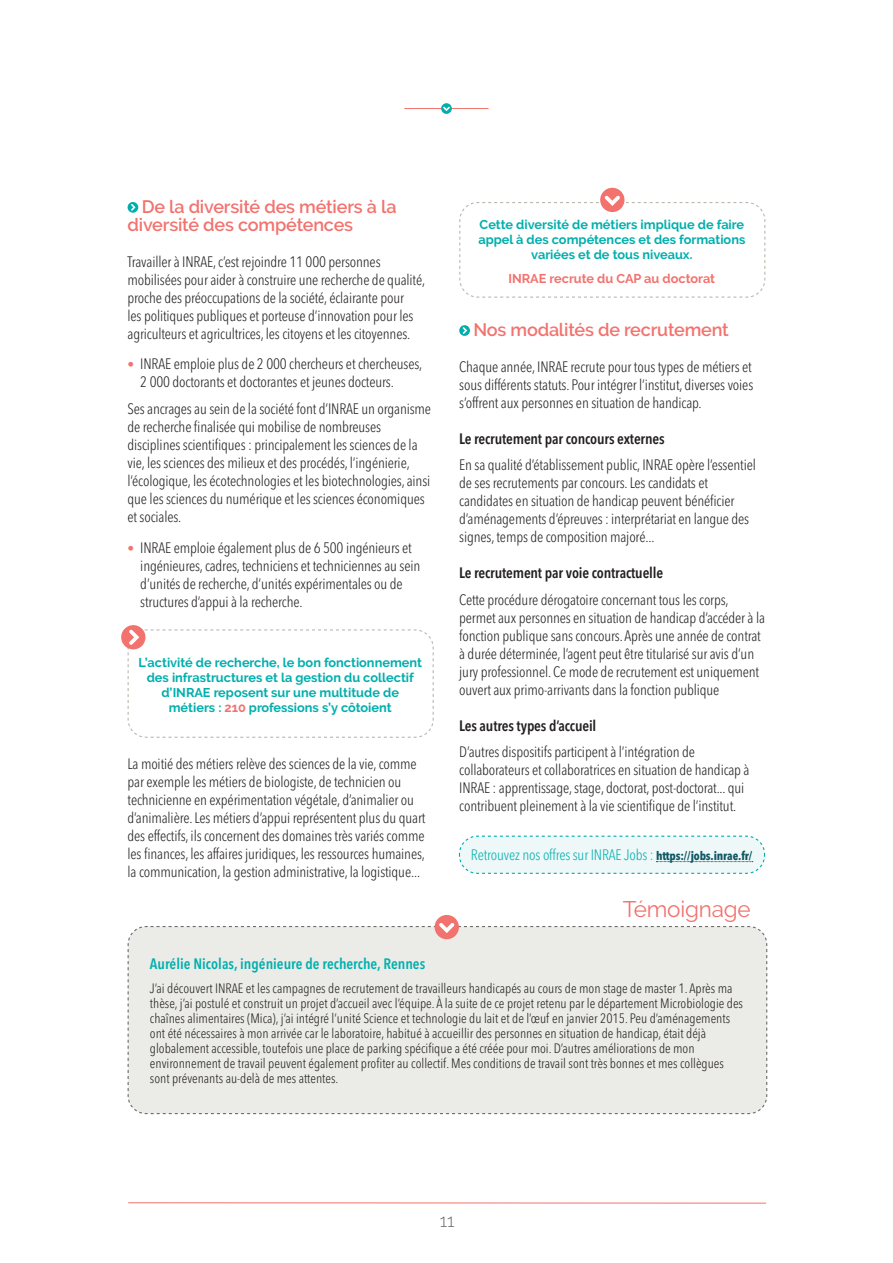
<style>
.page{position:relative;width:893px;height:1263px;background:#fff}
.page>*{position:absolute;margin:0;border:0;box-sizing:border-box;transform-origin:0 0}
.t1{font:22.5px "Raleway";letter-spacing:-.01em;color:#f2726e}
.t2{font:600 18px/18px "Raleway";letter-spacing:-.01em;color:#f2726e}
.t3{font:300 18px "Raleway";color:#6c6d67}
.t4{font:300 condensed 15px/18px "Avenir Next LT Pro";letter-spacing:-.01em;color:#231f20}
.t5{font:600 condensed 15px "Avenir Next LT Pro";letter-spacing:-.01em;color:#231f20}
.t6{font:300 condensed 15px "Avenir Next LT Pro";letter-spacing:-.01em;color:#00afad}
.t7{font:600 condensed 15px "Avenir Next LT Pro";color:#00afad}
.t8{font:300 condensed 13.5px/15px "Avenir Next LT Pro";color:#231f20}
.t9{font:700 12.75px/15px "Raleway";color:#00afad;text-align:center}
.t10{font:700 12.75px "Raleway";color:#f2726e}
.s1{font-size:13.5px;color:#f2726e}
.s2{color:#f2726e}
.s3{font-weight:700;font-size:12px;color:#0f5664}
</style>
<div class="page">
<hr style="left:128px;top:1202px;width:638px;height:1px;background:#f2726e">
<hr style="left:404px;top:108px;width:85px;height:1px;background:#f2726e">
<svg style="left:441px;top:103px;width:11px;height:11px"></svg>
<svg style="left:443px;top:107px;width:7px;height:4px"></svg>
<div style="left:128px;top:202px;width:10px;height:11px;background:#00afad;border-radius:50%"></div>
<svg style="left:131px;top:204px;width:5px;height:7px"></svg>
<svg style="left:459px;top:325px;width:11px;height:11px"></svg>
<svg style="left:463px;top:327px;width:4px;height:7px"></svg>
<div style="left:121px;top:625px;width:24px;height:24px;background:#f2726e;border-radius:50%"></div>
<svg style="left:127px;top:629px;width:307px;height:109px"></svg>
<div style="left:127px;top:926px;width:641px;height:189px;background:#ebebe8"></div>
<div style="left:435px;top:915px;width:24px;height:24px;background:#f2726e;border-radius:50%"></div>
<svg style="left:149px;top:923px;width:595px;height:10px"></svg>
<div style="left:600px;top:188px;width:24px;height:24px;background:#f2726e;border-radius:50%"></div>
<svg style="left:459px;top:196px;width:307px;height:102px"></svg>
<svg style="left:458px;top:835px;width:308px;height:39px"></svg>
<p class="t2" style="left:128px;top:197px;width:270px;text-indent:14px">De la diversité des métiers à la diversité des compétences</p>
<p class="t4" style="left:128px;top:252px;width:299px">Travailler à INRAE, c’est rejoindre 11 000 personnes mobilisées pour aider à construire une recherche de qualité, proche des préoccupations de la société, éclairante pour<br>les politiques publiques et porteuse d’innovation pour les agriculteurs et agricultrices, les citoyens et les citoyennes.</p>
<p class="t4" style="left:140px;top:355px;width:283px;text-indent:-13px"><span class="s1">•</span> INRAE emploie plus de 2 000 chercheurs et chercheuses,<br>2 000 doctorants et doctorantes et jeunes docteurs.</p>
<p class="t4" style="left:128px;top:400px;width:305px">Ses ancrages au sein de la société font d’INRAE un organisme de recherche finalisée qui mobilise de nombreuses disciplines scientifiques : principalement les sciences de la vie, les sciences des milieux et des procédés, l’ingénierie, l’écologique, les écotechnologies et les biotechnologies, ainsi que les sciences du numérique et les sciences économiques et sociales.</p>
<p class="t4" style="left:140px;top:538px;width:281px;text-indent:-13px"><span class="s1">•</span> INRAE emploie également plus de 6 500 ingénieurs et ingénieures, cadres, techniciens et techniciennes au sein d’unités de recherche, d’unités expérimentales ou de structures d’appui à la recherche.</p>
<p class="t9" style="left:138px;top:655px;width:285px">L’activité de recherche, le bon fonctionnement des infrastructures et la gestion du collectif d’INRAE reposent sur une multitude de métiers : <span class="s2">210</span> professions s’y côtoient</p>
<p class="t4" style="left:128px;top:754px;width:299px">La moitié des métiers relève des sciences de la vie, comme par exemple les métiers de biologiste, de technicien ou technicienne en expérimentation végétale, d’animalier ou d’animalière. Les métiers d’appui représentent plus du quart des effectifs, ils concernent des domaines très variés comme les finances, les affaires juridiques, les ressources humaines, la communication, la gestion administrative, la logistique...</p>
<p class="t9" style="left:478px;top:217px;width:268px">Cette diversité de métiers implique de faire appel à des compétences et des formations variées et de tous niveaux.</p>
<p class="t10" style="left:509px;top:271px;width:208px">INRAE recrute du CAP au doctorat</p>
<p class="t2" style="left:473px;top:321px;width:257px">Nos modalités de recrutement</p>
<p class="t4" style="left:459px;top:358px;width:296px;text-align:justify">Chaque année, INRAE recrute pour tous types de métiers et sous différents statuts. Pour intégrer l’institut, diverses voies s’offrent aux personnes en situation de handicap.</p>
<p class="t5" style="left:459px;top:429px;width:207px">Le recrutement par concours externes</p>
<p class="t4" style="left:459px;top:456px;width:298px">En sa qualité d’établissement public, INRAE opère l’essentiel de ses recrutements par concours. Les candidats et candidates en situation de handicap peuvent bénéficier d’aménagements d’épreuves : interprétariat en langue des signes, temps de composition majoré...</p>
<p class="t5" style="left:459px;top:564px;width:205px">Le recrutement par voie contractuelle</p>
<p class="t4" style="left:459px;top:591px;width:307px">Cette procédure dérogatoire concernant tous les corps, permet aux personnes en situation de handicap d’accéder à la fonction publique sans concours. Après une année de contrat à durée déterminée, l’agent peut être titularisé sur avis d’un jury professionnel. Ce mode de recrutement est uniquement ouvert aux primo-arrivants dans la fonction publique</p>
<p class="t5" style="left:459px;top:716px;width:139px">Les autres types d’accueil</p>
<p class="t4" style="left:459px;top:743px;width:292px">D’autres dispositifs participent à l’intégration de collaborateurs et collaboratrices en situation de handicap à INRAE : apprentissage, stage, doctorat, post-doctorat... qui contribuent pleinement à la vie scientifique de l’institut.</p>
<p class="t6" style="left:471px;top:846px;width:283px">Retrouvez nos offres sur INRAE Jobs : <span class="s3">https://jobs.inrae.fr/</span></p>
<p class="t1" style="left:623px;top:896px;width:129px">Témoignage</p>
<p class="t7" style="left:150px;top:954px;width:277px">Aurélie Nicolas, ingénieure de recherche, Rennes</p>
<p class="t8" style="left:150px;top:980px;width:595px">J’ai découvert INRAE et les campagnes de recrutement de travailleurs handicapés au cours de mon stage de master 1. Après ma thèse, j’ai postulé et construit un projet d’accueil avec l’équipe. À la suite de ce projet retenu par le département Microbiologie des chaînes alimentaires (Mica), j’ai intégré l’unité Science et technologie du lait et de l’œuf en janvier 2015. Peu d’aménagements ont été nécessaires à mon arrivée car le laboratoire, habitué à accueillir des personnes en situation de handicap, était déjà globalement accessible, toutefois une place de parking spécifique a été créée pour moi. D’autres améliorations de mon environnement de travail peuvent également profiter au collectif. Mes conditions de travail sont très bonnes et mes collègues sont prévenants au-delà de mes attentes.</p>
<p class="t3" style="left:440px;top:1210px;width:16px">11</p>
</div>
